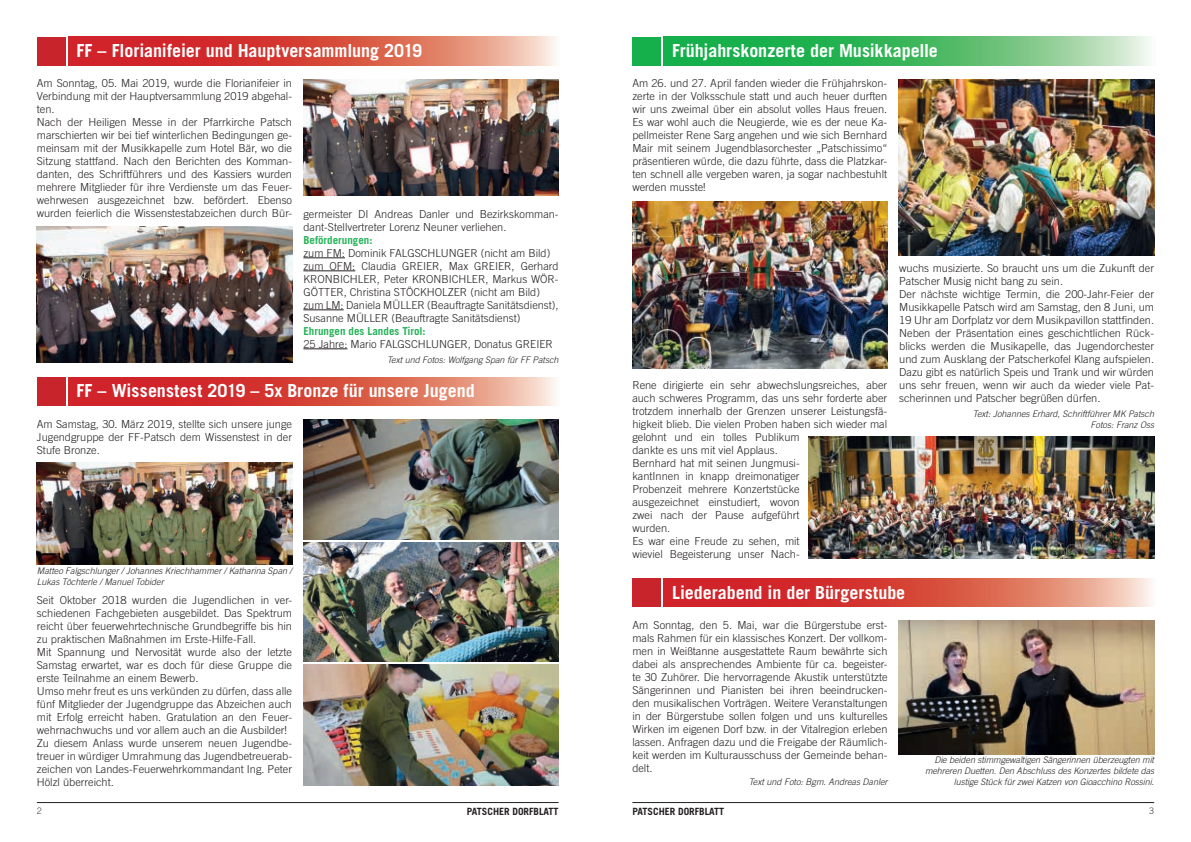
<style>
.page{position:relative;width:1191px;height:842px;background:#fff}
.page>*{position:absolute;margin:0;border:0;box-sizing:border-box;transform-origin:0 0}
.t1{font:700 18px "Trade Gothic LT Std";letter-spacing:-.005em;color:#fff}
.t2{font:300 11px/13px "Trade Gothic LT Std";color:#231f20}
.t3{font:700 11px "Trade Gothic LT Std";color:#26b258}
.t4{font:700 10px "Trade Gothic LT Std";color:#231f20}
.t5{font:italic 300 9px/11px "Trade Gothic LT Std";color:#231f20;text-align:right}
.t6{font:300 9px "Trade Gothic LT Std";color:#3e3e3f}
</style>
<div class="page">
<hr style="left:37px;top:802px;width:521px;height:1px;background:#231f20">
<hr style="left:632px;top:802px;width:522px;height:1px;background:#231f20">
<div style="left:37px;top:37px;width:28px;height:28px;background:#c8242b"></div>
<svg style="left:68px;top:37px;width:488px;height:28px;background:#da5950"></svg>
<div style="left:632px;top:37px;width:28px;height:28px;background:#15b04b"></div>
<svg style="left:663px;top:37px;width:487px;height:28px;background:#53bf70"></svg>
<img style="left:899px;top:621px;width:255px;height:133px">
<img style="left:303px;top:79px;width:255px;height:117px">
<div style="left:632px;top:578px;width:28px;height:29px;background:#c8242b"></div>
<svg style="left:663px;top:578px;width:489px;height:29px;background:#da594f"></svg>
<hr style="left:303px;top:258px;width:42px;height:1px;background:#231f20">
<hr style="left:303px;top:271px;width:52px;height:1px;background:#231f20">
<hr style="left:303px;top:310px;width:41px;height:1px;background:#231f20">
<hr style="left:303px;top:349px;width:44px;height:1px;background:#231f20">
<img style="left:37px;top:227px;width:255px;height:136px">
<div style="left:37px;top:377px;width:28px;height:28px;background:#c8242b"></div>
<svg style="left:68px;top:377px;width:488px;height:28px;background:#da5950"></svg>
<img style="left:37px;top:462px;width:255px;height:102px">
<img style="left:303px;top:420px;width:255px;height:119px">
<img style="left:303px;top:542px;width:255px;height:120px">
<img style="left:303px;top:665px;width:255px;height:120px">
<img style="left:632px;top:201px;width:255px;height:168px">
<img style="left:899px;top:79px;width:255px;height:176px">
<img style="left:808px;top:437px;width:346px;height:121px">
<h1 class="t1" style="left:77px;top:39px;width:347px">FF – Florianifeier und Hauptversammlung 2019</h1>
<h1 class="t1" style="left:672px;top:39px;width:267px">Frühjahrskonzerte der Musikkapelle</h1>
<p class="t2" style="left:632px;top:77px;width:256px;text-align:justify">Am 26. und 27. April fanden wieder die Frühjahrskon&shy;zerte in der Volksschule statt und auch heuer durften wir uns zweimal über ein absolut volles Haus freuen.<br>Es war wohl auch die Neugierde, wie es der neue Ka&shy;pellmeister Rene Sarg angehen und wie sich Bernhard Mair mit seinem Jugendblasorchester „Patschissimo“ präsentieren würde, die dazu führte, dass die Platzkar&shy;ten schnell alle vergeben waren, ja sogar nachbestuhlt werden musste!</p>
<p class="t2" style="left:37px;top:77px;width:257px">Am Sonntag, 05. Mai 2019, wurde die Florianifeier in</p>
<p class="t2" style="left:37px;top:90px;width:257px">Verbindung mit der Hauptversammlung 2019 abgehal-</p>
<p class="t2" style="left:37px;top:103px;width:19px">ten.</p>
<p class="t2" style="left:37px;top:116px;width:257px">Nach der Heiligen Messe in der Pfarrkirche Patsch</p>
<p class="t2" style="left:37px;top:129px;width:257px">marschierten wir bei tief winterlichen Bedingungen ge-</p>
<p class="t2" style="left:37px;top:142px;width:257px">meinsam mit der Musikkapelle zum Hotel Bär, wo die</p>
<p class="t2" style="left:37px;top:155px;width:257px">Sitzung stattfand. Nach den Berichten des Komman-</p>
<p class="t2" style="left:37px;top:168px;width:257px">danten, des Schriftführers und des Kassiers wurden</p>
<p class="t2" style="left:37px;top:181px;width:257px">mehrere Mitglieder für ihre Verdienste um das Feuer-</p>
<p class="t2" style="left:37px;top:194px;width:257px">wehrwesen ausgezeichnet bzw. befördert. Ebenso</p>
<p class="t2" style="left:37px;top:207px;width:523px">wurden feierlich die Wissenstestabzeichen durch Bür- germeister DI Andreas Danler und Bezirkskomman-</p>
<p class="t2" style="left:303px;top:220px;width:204px">dant-Stellvertreter Lorenz Neuner verliehen.</p>
<p class="t3" style="left:303px;top:233px;width:71px">Beförderungen:</p>
<p class="t2" style="left:303px;top:246px;width:257px">zum FM: Dominik FALGSCHLUNGER (nicht am Bild) zum OFM: Claudia GREIER, Max GREIER, Gerhard KRONBICHLER, Peter KRONBICHLER, Markus WÖR-GÖTTER, Christina STÖCKHOLZER (nicht am Bild) zum LM: Daniela MÜLLER (Beauftragte Sanitätsdienst), Susanne MÜLLER (Beauftragte Sanitätsdienst)</p>
<p class="t3" style="left:303px;top:324px;width:124px">Ehrungen des Landes Tirol:</p>
<p class="t2" style="left:303px;top:337px;width:251px">25 Jahre: Mario FALGSCHLUNGER, Donatus GREIER</p>
<p class="t5" style="left:387px;top:354px;width:173px">Text und Fotos: Wolfgang Span für FF Patsch</p>
<h1 class="t1" style="left:77px;top:380px;width:400px">FF – Wissenstest 2019 – 5x Bronze für unsere Jugend</h1>
<p class="t2" style="left:37px;top:417px;width:257px;text-align:justify">Am Samstag, 30. März 2019, stellte sich unsere junge Jugendgruppe der FF-Patsch dem Wissenstest in der Stufe Bronze.</p>
<p class="t2" style="left:899px;top:261px;width:256px">wuchs musizierte. So braucht uns um die Zukunft der Patscher Musig nicht bang zu sein.<br>Der nächste wichtige Termin, die 200-Jahr-Feier der Musikkapelle Patsch wird am Samstag, den 8 Juni, um 19 Uhr am Dorfplatz vor dem Musikpavillon stattfinden.<br>Neben der Präsentation eines geschichtlichen Rück&shy;blicks werden die Musikapelle, das Jugendorchester und zum Ausklang der Patscherkofel Klang aufspielen.<br>Dazu gibt es natürlich Speis und Trank und wir würden uns sehr freuen, wenn wir auch da wieder viele Pat&shy;scherinnen und Patscher begrüßen dürfen.</p>
<p class="t5" style="left:972px;top:408px;width:183px">Text: Johannes Erhard, Schriftführer MK Patsch<br>Fotos: Franz Oss</p>
<p class="t2" style="left:632px;top:379px;width:256px">Rene dirigierte ein sehr abwechslungsreiches, aber auch schweres Programm, das uns sehr forderte aber trotzdem innerhalb der Grenzen unserer Leistungsfä&shy;higkeit blieb. Die vielen Proben haben sich wieder mal gelohnt und ein tolles Publikum<br>dankte es uns mit viel Applaus.<br>Bernhard hat mit seinen Jungmusi-<br>kantInnen in knapp dreimonatiger<br>Probenzeit mehrere Konzertstücke<br>ausgezeichnet einstudiert, wovon<br>zwei nach der Pause aufgeführt<br>wurden.<br>Es war eine Freude zu sehen, mit<br>wieviel Begeisterung unser Nach-</p>
<p class="t5" style="left:37px;top:565px;width:257px;text-align:left">Matteo Falgschlunger / Johannes Kriechhammer / Katharina Span /<br>Lukas Töchterle / Manuel Tobider</p>
<p class="t2" style="left:37px;top:593px;width:257px">Seit Oktober 2018 wurden die Jugendlichen in ver&shy;schiedenen Fachgebieten ausgebildet. Das Spektrum reicht über feuerwehrtechnische Grundbegriffe bis hin zu praktischen Maßnahmen im Erste-Hilfe-Fall.<br>Mit Spannung und Nervosität wurde also der letzte Samstag erwartet, war es doch für diese Gruppe die erste Teilnahme an einem Bewerb.<br>Umso mehr freut es uns verkünden zu dürfen, dass alle fünf Mitglieder der Jugendgruppe das Abzeichen auch mit Erfolg erreicht haben. Gratulation an den Feuer&shy;wehrnachwuchs und vor allem auch an die Ausbilder!<br>Zu diesem Anlass wurde unserem neuen Jugendbe&shy;treuer in würdiger Umrahmung das Jugendbetreuerab&shy;zeichen von Landes-Feuerwehrkommandant Ing. Peter Hölzl überreicht.</p>
<h1 class="t1" style="left:672px;top:582px;width:235px">Liederabend in der Bürgerstube</h1>
<p class="t2" style="left:632px;top:618px;width:257px;text-align:justify">Am Sonntag, den 5. Mai, war die Bürgerstube erst&shy;mals Rahmen für ein klassisches Konzert. Der vollkom&shy;men in Weißtanne ausgestattete Raum bewährte sich dabei als ansprechendes Ambiente für ca. begeister&shy;te 30 Zuhörer. Die hervorragende Akustik unterstützte Sängerinnen und Pianisten bei ihren beeindrucken&shy;den musikalischen Vorträgen. Weitere Veranstaltungen in der Bürgerstube sollen folgen und uns kulturelles Wirken im eigenen Dorf bzw. in der Vitalregion erleben lassen. Anfragen dazu und die Freigabe der Räumlich&shy;keit werden im Kulturausschuss der Gemeinde behan&shy;delt.</p>
<p class="t5" style="left:749px;top:776px;width:140px">Text und Foto: Bgm. Andreas Danler</p>
<p class="t5" style="left:925px;top:755px;width:231px">Die beiden stimmgewaltigen Sängerinnen überzeugten mit mehreren Duetten. Den Abschluss des Konzertes bildete das lustige Stück für zwei Katzen von Gioacchino Rossini.</p>
<p class="t6" style="left:37px;top:805px;width:7px">2</p>
<p class="t4" style="left:467px;top:806px;width:93px">PATSCHER DORFBLATT</p>
<p class="t4" style="left:632px;top:806px;width:93px">PATSCHER DORFBLATT</p>
<p class="t6" style="left:1149px;top:805px;width:7px">3</p>
</div>
